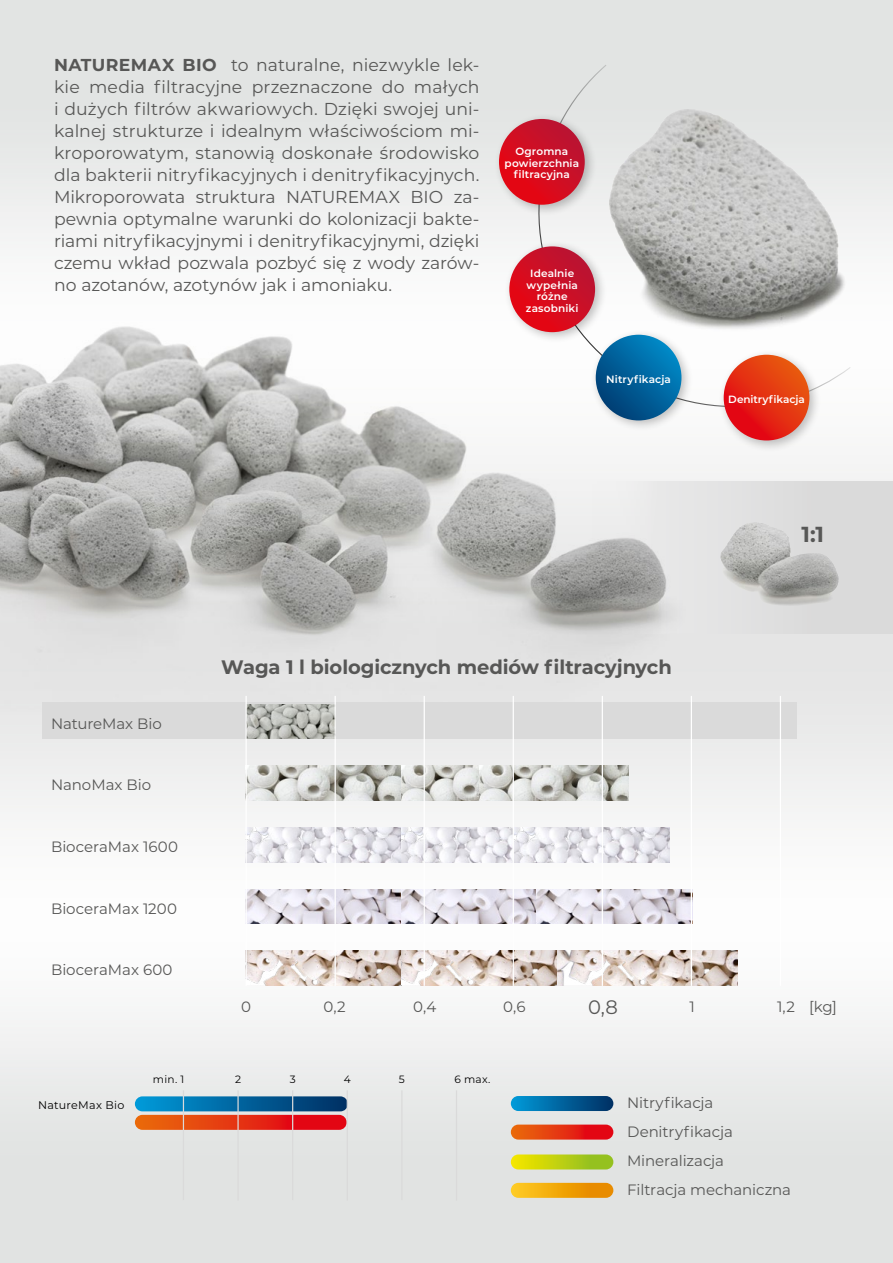
<style>
.page{position:relative;width:893px;height:1263px;background:#fff}
.page>*{position:absolute;margin:0;border:0;box-sizing:border-box;transform-origin:0 0}
.t1{font:700 21.75px "Montserrat";color:#575756}
.t2{font:700 19.5px "Montserrat";letter-spacing:-.01em;color:#575756}
.t3{font:19.5px "Montserrat";color:#575756}
.t4{font:17.25px/22px "Montserrat";letter-spacing:-.005em;color:#575756;text-align:justify}
.t5{font:15px/29.2px "Montserrat";letter-spacing:-.005em;color:#575756}
.t6{font:11.1px "Montserrat";letter-spacing:.03em;color:#000}
.t7{font:10.65px "Montserrat";letter-spacing:.025em;color:#000}
.t8{font:600 10.5px/11.6px "Montserrat";letter-spacing:.01em;color:#fff;text-align:center}
.t9{font:600 10.5px "Montserrat";letter-spacing:-.01em;color:#fff}
.s1{font-weight:700}
</style>
<div class="page">
<img style="left:0;top:0;width:893px;height:1263px">
<div style="left:592px;top:482px;width:301px;height:152px;background:#dcdcdc"></div>
<img style="left:720px;top:523px;width:119px;height:82px">
<img style="left:0;top:202px;width:686px;height:509px">
<div style="left:43px;top:703px;width:754px;height:36px;background:#dadada"></div>
<img style="left:247px;top:704px;width:88px;height:35px">
<img style="left:247px;top:766px;width:232px;height:34px">
<img style="left:247px;top:827px;width:154px;height:35px">
<img style="left:247px;top:889px;width:154px;height:35px">
<img style="left:247px;top:951px;width:154px;height:34px">
<svg style="left:401px;top:951px;width:156px;height:34px;background:#d9cdc5"></svg>
<svg style="left:557px;top:951px;width:181px;height:34px;background:#d8ccc5"></svg>
<svg style="left:401px;top:889px;width:135px;height:35px;background:#d9d5dd"></svg>
<img style="left:536px;top:889px;width:155px;height:35px">
<svg style="left:401px;top:827px;width:112px;height:35px"></svg>
<img style="left:514px;top:827px;width:155px;height:35px">
<img style="left:479px;top:766px;width:149px;height:34px">
<hr style="left:246px;top:696px;width:1px;height:290px;background:#fff">
<hr style="left:335px;top:696px;width:1px;height:290px;background:#fff">
<hr style="left:424px;top:696px;width:1px;height:290px;background:#fff">
<hr style="left:513px;top:696px;width:1px;height:290px;background:#fff">
<hr style="left:602px;top:696px;width:1px;height:290px;background:#fff">
<hr style="left:691px;top:696px;width:1px;height:290px;background:#fff">
<hr style="left:780px;top:696px;width:1px;height:290px;background:#fff">
<img style="left:491px;top:19px;width:402px;height:379px">
<svg style="left:135px;top:1096px;width:213px;height:15px;background:#07679f"></svg>
<svg style="left:135px;top:1115px;width:212px;height:15px;background:#e53213"></svg>
<hr style="left:183px;top:1090px;width:1px;height:110px;background:#dadada">
<hr style="left:401px;top:1090px;width:1px;height:110px;background:#dadada">
<hr style="left:456px;top:1090px;width:1px;height:110px;background:#dadada">
<hr style="left:292px;top:1090px;width:1px;height:110px;background:#dadada">
<hr style="left:347px;top:1090px;width:1px;height:110px;background:#dadada">
<hr style="left:237px;top:1090px;width:2px;height:110px;background:#dadada">
<svg style="left:511px;top:1096px;width:102px;height:15px"></svg>
<svg style="left:511px;top:1124px;width:102px;height:15px"></svg>
<svg style="left:511px;top:1154px;width:102px;height:15px"></svg>
<svg style="left:511px;top:1183px;width:102px;height:15px"></svg>
<svg style="left:531px;top:63px;width:321px;height:348px"></svg>
<div style="left:503px;top:240px;width:105px;height:104px;background:#000;opacity:.25"></div>
<svg style="left:509px;top:246px;width:86px;height:86px;background:#d00f24"></svg>
<div style="left:590px;top:328px;width:104px;height:104px;background:#000;opacity:.25"></div>
<svg style="left:596px;top:335px;width:85px;height:85px;background:#00639d"></svg>
<div style="left:718px;top:348px;width:104px;height:104px;background:#000;opacity:.25"></div>
<svg style="left:724px;top:355px;width:85px;height:85px;background:#e42e11"></svg>
<div style="left:493px;top:112px;width:104px;height:105px;background:#000;opacity:.25"></div>
<svg style="left:499px;top:119px;width:86px;height:86px;background:#d00f23"></svg>
<p class="t4" style="left:54px;top:53px;width:427px"><span class="s1">NATUREMAX BIO</span> to naturalne, niezwykle lek&shy;kie media filtracyjne przeznaczone do małych i dużych filtrów akwariowych. Dzięki swojej uni&shy;kalnej strukturze i idealnym właściwościom mi&shy;kroporowatym, stanowią doskonałe środowisko dla bakterii nitryfikacyjnych i denitryfikacyjnych.<br>Mikroporowata struktura NATUREMAX BIO za&shy;pewnia optymalne warunki do kolonizacji bakte&shy;riami nitryfikacyjnymi i denitryfikacyjnymi, dzięki czemu wkład pozwala pozbyć się z wody zarów&shy;no azotanów, azotynów jak i amoniaku.</p>
<p class="t8" style="left:505px;top:145px;width:76px">Ogromna powierzchnia filtracyjna</p>
<p class="t8" style="left:526px;top:267px;width:54px">Idealnie wypełnia różne zasobniki</p>
<p class="t8" style="left:606px;top:373px;width:66px">Nitryfikacja</p>
<p class="t5" style="left:51px;top:708px;width:112px">NatureMax Bio</p>
<p class="t5" style="left:51px;top:770px;width:102px">NanoMax Bio</p>
<p class="t5" style="left:51px;top:831px;width:129px">BioceraMax 1600</p>
<p class="t5" style="left:51px;top:893px;width:127px">BioceraMax 1200</p>
<p class="t5" style="left:51px;top:955px;width:123px">BioceraMax 600</p>
<p class="t2" style="left:221px;top:653px;width:452px">Waga 1 l biologicznych mediów filtracyjnych</p>
<p class="t9" style="left:728px;top:391px;width:78px">Denitryfikacja</p>
<p class="t1" style="left:801px;top:518px;width:24px">1:1</p>
<p class="t5" style="left:241px;top:991px;width:11px">0</p>
<p class="t5" style="left:323px;top:991px;width:24px">0,2</p>
<p class="t5" style="left:413px;top:991px;width:25px">0,4</p>
<p class="t5" style="left:503px;top:991px;width:24px">0,6</p>
<p class="t3" style="left:588px;top:993px;width:31px">0,8</p>
<p class="t5" style="left:689px;top:991px;width:7px">1</p>
<p class="t5" style="left:777px;top:991px;width:62px">1,2 [kg]</p>
<p class="t7" style="left:153px;top:1071px;width:33px">min. 1</p>
<p class="t7" style="left:235px;top:1071px;width:8px">2</p>
<p class="t7" style="left:290px;top:1072px;width:7px">3</p>
<p class="t7" style="left:344px;top:1071px;width:8px">4</p>
<p class="t7" style="left:399px;top:1072px;width:7px">5</p>
<p class="t7" style="left:454px;top:1072px;width:38px">6 max.</p>
<p class="t6" style="left:38px;top:1098px;width:88px">NatureMax Bio</p>
<p class="t5" style="left:627px;top:1087px;width:165px">Nitryfikacja<br>Denitryfikacja<br>Mineralizacja<br>Filtracja mechaniczna</p>
</div>
